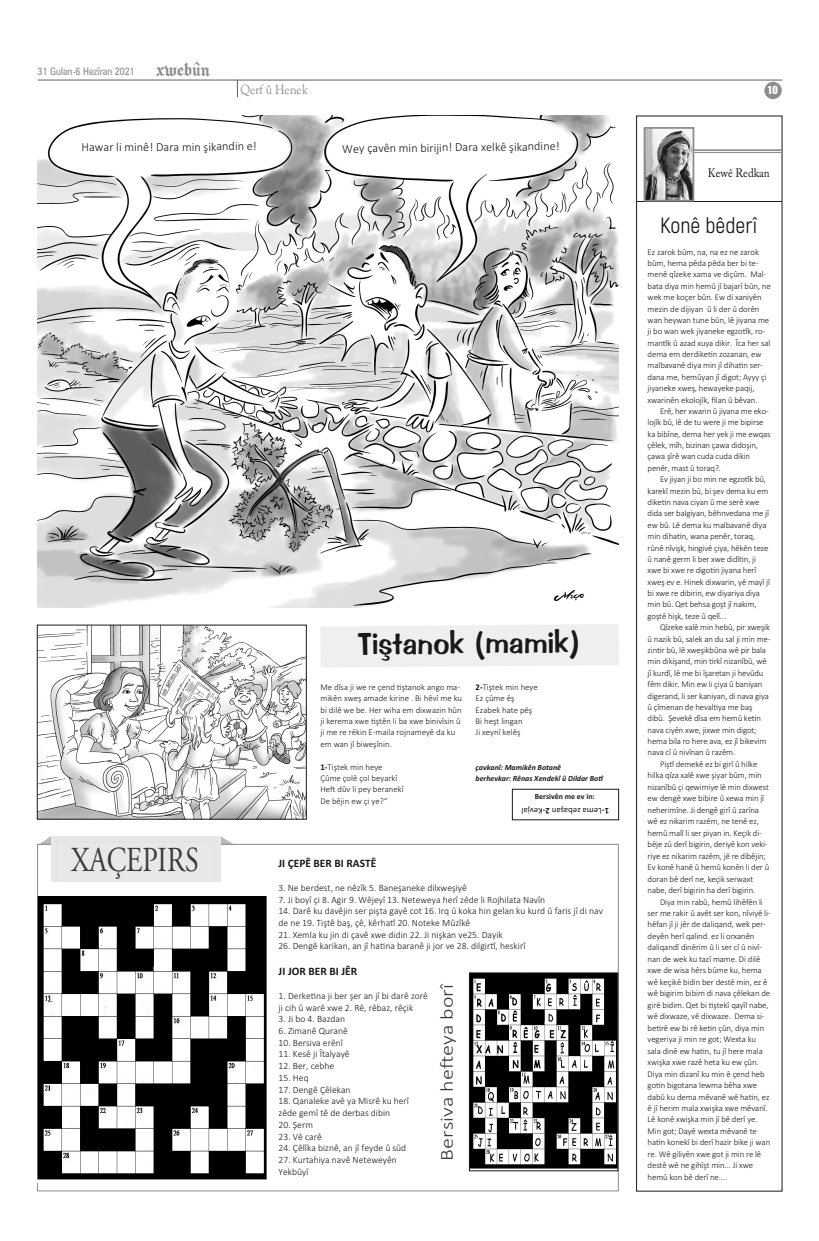
<style>
.page{position:relative;width:819px;height:1241px;background:#fff}
.page>*{position:absolute;margin:0;border:0;box-sizing:border-box;transform-origin:0 0}
.t1{font:35px "Adobe Garamond Pro";color:#3b3b3b;scale:.8 1}
.t2{font:30.62px "Impress BT";letter-spacing:-.01em;color:#191919}
.t3{font:21.88px "Akrobat";color:#191919}
.t4{font:300 18.38px "Calibri";color:#3b3b3b;scale:1.2 1}
.t5{font:17.5px "Chomsky";letter-spacing:-.03em;color:#8c8c8c}
.t6{font:13.12px "Goudy Old Style BT";color:#8c8c8c;scale:.93 1}
.t7{font:300 12.25px "Calibri";color:#191919}
.t8{font:12.25px "Adobe Caslon Pro";color:#191919;scale:.9 1}
.t9{font:700 11.38px "Calibri";color:#191919}
.t10{font:extra-condensed 11.38px "Helvetica";color:#fff}
.t11{font:condensed 10.5px "Zurich BT";color:#8c8c8c}
.t12{font:300 9.62px/11.7px "Calibri";color:#191919}
.t13{font:300 8.75px/11.4px "Calibri";letter-spacing:-.01em;color:#191919}
.t14{font:8.75px "Calibri";color:#191919}
.t15{font:italic 700 7.88px "Calibri";color:#191919}
.t16{font:700 7.88px "Calibri";color:#191919}
.s1{font-weight:700}
</style>
<div class="page">
<img style="left:37px;top:115px;width:581px;height:492px">
<svg style="left:39px;top:836px;width:194px;height:45px"></svg>
<img style="left:37px;top:896px;width:229px;height:284px">
<img style="left:471px;top:974px;width:145px;height:194px">
<div style="left:469px;top:972px;width:149px;height:198px;border:1px solid #191919"></div>
<div style="left:764px;top:82px;width:17px;height:17px;background:#8c8c8c;border-radius:50%"></div>
<div style="left:320px;top:624px;width:298px;height:43px;background:#efefef"></div>
<img style="left:39px;top:627px;width:265px;height:190px">
<hr style="left:38px;top:80px;width:744px;height:1px;background:#5e5e5e">
<svg style="left:237px;top:81px;width:1px;height:16px"></svg>
<div style="left:512px;top:789px;width:106px;height:30px;border:1px solid #191919"></div>
<div style="left:636px;top:116px;width:146px;height:1075px;border:1px solid #191919"></div>
<hr style="left:691px;top:149px;width:91px;height:2px;background:#8c8c8c">
<hr style="left:691px;top:152px;width:91px;height:1px;background:#8c8c8c">
<hr style="left:636px;top:201px;width:145px;height:1px;background:#191919">
<img style="left:646px;top:130px;width:45px;height:68px">
<div style="left:643px;top:127px;width:51px;height:74px;border:2px solid #8c8c8c"></div>
<p class="t11" style="left:38px;top:68px;width:99px">31 Gulan-6 Hezîran 2021</p>
<p class="t5" style="left:156px;top:60px;width:56px">xwebûn</p>
<p class="t6" style="left:240px;top:85px;width:74px">Qerf û Henek</p>
<p class="t7" style="left:82px;top:142px;width:177px">Hawar li minê! Dara min şikandin e!</p>
<p class="t7" style="left:342px;top:145px;width:219px;rotate:-1deg">Wey çavên min birijin! Dara xelkê şikandine!</p>
<p class="t2" style="left:358px;top:631px;width:224px">Tiştanok (mamik)</p>
<p class="t1" style="left:72px;top:838px;width:161px">XAÇEPIRS</p>
<p class="t13" style="left:320px;top:682px;width:143px">Me dîsa ji we re çend tiştanok ango ma‐ mikên xweş amade kirine . Bi hêvî me ku bi dilê we be. Her wiha em dixwazin hûn ji kerema xwe tiştên li ba xwe binivîsin û ji me re rêkin E‐maila rojnameyê da ku em wan jî biweşînin.</p>
<p class="t13" style="left:320px;top:761px;width:64px"><span class="s1">1‐</span>Tiştek min heye</p>
<p class="t13" style="left:320px;top:773px;width:78px">Çûme çolê çol beyarkî</p>
<p class="t13" style="left:320px;top:784px;width:85px">Heft dûv li pey beranekî</p>
<p class="t13" style="left:320px;top:795px;width:68px">De bêjin ew çi ye?“</p>
<p class="t13" style="left:475px;top:682px;width:64px"><span class="s1">2‐</span>Tiştek min heye</p>
<p class="t13" style="left:475px;top:693px;width:40px">Ez çûme êş</p>
<p class="t13" style="left:475px;top:704px;width:58px">Ezabek hate pêş</p>
<p class="t13" style="left:475px;top:716px;width:48px">Bi heşt lingan</p>
<p class="t13" style="left:475px;top:727px;width:46px">Ji xeynî kelêş</p>
<p class="t15" style="left:475px;top:762px;width:87px">çavkanî: Mamikên Botanê</p>
<p class="t15" style="left:475px;top:773px;width:130px">berhevkar: Rênas Xendekî û Dildar Botî</p>
<p class="t16" style="left:535px;top:792px;width:61px">Bersivên me ev in:</p>
<p class="t14" style="left:609px;top:815px;width:89px;rotate:-180deg"><span class="s1">1‐</span>Lema zebaşan <span class="s1">2‐</span>Kevjal</p>
<p class="t9" style="left:278px;top:856px;width:99px">JI ÇEPÊ BER BI RASTÊ</p>
<p class="t12" style="left:278px;top:882px;width:190px">3. Ne berdest, ne nêzîk 5. Baneşaneke dilxweşiyê</p>
<p class="t12" style="left:278px;top:894px;width:268px">7. Ji boyî çi 8. Agir 9. Wêjeyî 13. Neteweya herî zêde li Rojhilata Navîn</p>
<p class="t12" style="left:278px;top:905px;width:326px">14. Darê ku davêjin ser pişta gayê cot 16. Irq û koka hin gelan ku kurd û faris jî di nav de ne 19. Tiştê baş, çê, kêrhatî 20. Noteke Mûzîkê</p>
<p class="t12" style="left:278px;top:929px;width:226px">21. Xemla ku jin di çavê xwe didin 22. Ji nişkan ve25. Dayik</p>
<p class="t12" style="left:278px;top:941px;width:248px">26. Dengê karikan, an jî hatina baranê ji jor ve 28. dilgirtî, heskirî</p>
<p class="t9" style="left:278px;top:964px;width:80px">JI JOR BER BI JÊR</p>
<p class="t12" style="left:278px;top:990px;width:151px">1. Derketina ji ber şer an jî bi darê zorê ji cih û warê xwe 2. Rê, rêbaz, rêçik</p>
<p class="t12" style="left:278px;top:1013px;width:68px">3. Ji bo 4. Bazdan</p>
<p class="t12" style="left:278px;top:1025px;width:71px">6. Zimanê Quranê</p>
<p class="t12" style="left:278px;top:1037px;width:66px">10. Bersiva erênî</p>
<p class="t12" style="left:278px;top:1048px;width:73px">11. Kesê ji Îtalyayê</p>
<p class="t12" style="left:278px;top:1060px;width:57px">12. Ber, cebhe</p>
<p class="t12" style="left:278px;top:1072px;width:32px">15. Heq</p>
<p class="t12" style="left:278px;top:1084px;width:73px">17. Dengê Çêlekan</p>
<p class="t12" style="left:278px;top:1095px;width:132px">18. Qanaleke avê ya Misrê ku herî zêde gemî tê de derbas dibin</p>
<p class="t12" style="left:278px;top:1119px;width:36px">20. Şerm</p>
<p class="t12" style="left:278px;top:1131px;width:45px">23. Vê carê</p>
<p class="t12" style="left:278px;top:1142px;width:129px">24. Çêlîka biznê, an jî feyde û sûd</p>
<p class="t12" style="left:278px;top:1154px;width:120px">27. Kurtahiya navê Neteweyên<br>Yekbûyî</p>
<p class="t4" style="left:440px;top:1160px;width:149px;rotate:-90deg">Bersiva hefteya borî</p>
<p class="t10" style="left:767px;top:86px;width:12px">10</p>
<p class="t8" style="left:708px;top:165px;width:70px">Kewê Redkan</p>
<p class="t3" style="left:660px;top:213px;width:99px">Konê bêderî</p>
<p class="t13" style="left:647px;top:247px;width:125px">Ez zarok bûm, na, na ez ne zarok bûm, hema pêda pêda ber bi te‐ menê qîzeke xama ve diçûm. Mal‐ bata diya min hemû jî bajarî bûn, ne wek me koçer bûn. Ew di xaniyên mezin de dijiyan û li der û dorên wan heywan tune bûn, lê jiyana me ji bo wan wek jiyaneke egzotîk, ro‐ mantîk û azad xuya dikir. Îca her sal dema em derdiketin zozanan, ew malbavanê diya min jî dihatin ser‐ dana me, hemûyan jî digot; Ayyy çi jiyaneke xweş, hewayeke paqij, xwarinên ekolojîk, filan û bêvan.</p>
<p class="t13" style="left:647px;top:406px;width:124px;text-indent:12px">Erê, her xwarin û jiyana me eko‐ lojîk bû, lê de tu were ji me bipirse ka bibîne, dema her yek ji me ewqas çêlek, mîh, bizinan çawa didoşin, çawa şîrê wan cuda cuda dikin penêr, mast û toraq?.</p>
<p class="t13" style="left:647px;top:474px;width:124px;text-indent:12px">Ev jiyan ji bo min ne egzotîk bû, karekî mezin bû, bi şev dema ku em diketin nava ciyan û me serê xwe dida ser balgiyan, bêhnvedana me jî ew bû. Lê dema ku malbavanê diya min dihatin, wana penêr, toraq, rûnê nîvişk, hingivê çiya, hêkên teze û nanê germ li ber xwe didîtin, ji xwe bi xwe re digotin jiyana herî xweş ev e. Hinek dixwarin, yê mayî jî bi xwe re dibirin, ew diyariya diya min bû. Qet behsa goşt jî nakim, goştê hişk, teze û qelî...</p>
<p class="t13" style="left:647px;top:622px;width:124px;text-indent:12px">Qîzeke xalê min hebû, pir xweşik û nazik bû, salek an du sal ji min me‐ zintir bû, lê xweşikbûna wê pir bala min dikişand, min tirkî nizanîbû, wê jî kurdî, lê me bi îşaretan ji hevûdu fêm dikir. Min ew li çiya û baniyan digerand, li ser kaniyan, di nava giya û çîmenan de hevaltiya me baş dibû. Şevekê dîsa em hemû ketin nava ciyên xwe, jixwe min digot; hema bila ro here ava, ez jî bikevim nava cî û nivînan û razêm.</p>
<p class="t13" style="left:647px;top:758px;width:123px;text-indent:12px">Piştî demekê ez bi girî û hilke hilka qîza xalê xwe şiyar bûm, min nizanîbû çi qewimiye lê min dixwest ew dengê xwe bibire û xewa min jî neherimîne. Ji dengê girî û zarîna wê ez nikarim razêm, ne tenê ez, hemû malî li ser piyan in. Keçik di‐ bêje zû derî bigirin, deriyê kon veki‐ riye ez nikarim razêm, jê re dibêjin; Ev konê hanê û hemû konên li der û doran bê derî ne, keçik serwaxt nabe, derî bigirin ha derî bigirin.</p>
<p class="t13" style="left:647px;top:896px;width:124px;text-indent:12px">Diya min rabû, hemû lihêfên li ser me rakir û avêt ser kon, nîviyê li‐ hêfan jî ji jêr de daliqand, wek per‐ deyên herî qalind. ez li orxanên daliqandî dinêrim û li ser cî û nivî‐ nan de wek ku tazî mame. Di dilê xwe de wisa hêrs bûme ku, hema wê keçikê bidin ber destê min, ez ê wê bigirim bibim di nava çêlekan de girê bidim. Qet bi tiştekî qayîl nabe, wê dixwaze, vê dixwaze. Dema si‐ betirê ew bi rê ketin çûn, diya min vegeriya ji min re got; Wexta ku sala dinê ew hatin, tu jî here mala xwişka xwe razê heta ku ew çûn.<br>Diya min dizanî ku min ê çend heb gotin bigotana lewma bêha xwe dabû ku dema mêvanê wê hatin, ez ê jî herim mala xwişka xwe mêvanî.<br>Lê konê xwişka min jî bê derî ye.<br>Min got; Dayê wexta mêvanê te hatin konekî bi derî hazir bike ji wan re. Wê giliyên xwe got ji min re lê destê wê ne gihîşt min... Ji xwe hemû kon bê derî ne....</p>
</div>
